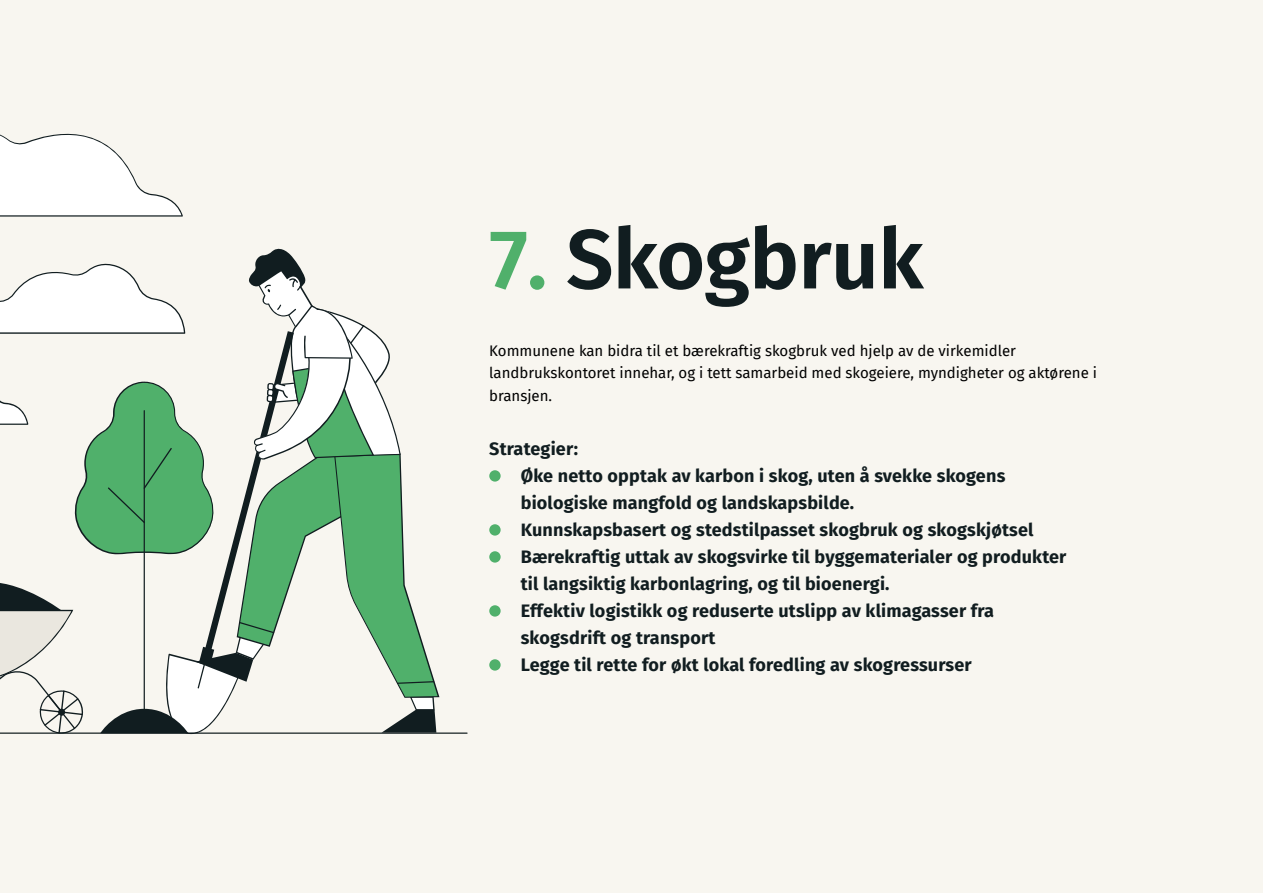
<style>
.page{position:relative;width:1263px;height:893px;background:#f8f6f0}
.page>*{position:absolute;margin:0;border:0;box-sizing:border-box;transform-origin:0 0}
.t1{font:600 83.85px "Fira Sans";letter-spacing:-.01em;color:#111d20}
.t2{font:700 18px "Fira Sans";letter-spacing:.01em;color:#111d20}
.t3{font:15px/22.5px "Fira Sans";color:#000}
.s1{color:#50b06b}
</style>
<div class="page">
<svg style="left:0;top:133px;width:183px;height:84px"></svg>
<svg style="left:0;top:248px;width:468px;height:487px"></svg>
<div style="left:489px;top:470px;width:12px;height:12px;background:#50b06b;border-radius:50%"></div>
<div style="left:489px;top:524px;width:12px;height:12px;background:#50b06b;border-radius:50%"></div>
<div style="left:489px;top:551px;width:12px;height:12px;background:#50b06b;border-radius:50%"></div>
<div style="left:489px;top:605px;width:12px;height:12px;background:#50b06b;border-radius:50%"></div>
<div style="left:489px;top:659px;width:12px;height:12px;background:#50b06b;border-radius:50%"></div>
<p class="t1" style="left:489px;top:190px;width:436px"><span class="s1">7.</span> Skogbruk</p>
<p class="t3" style="left:489px;top:339px;width:609px">Kommunene kan bidra til et bærekraftig skogbruk ved hjelp av de virkemidler landbrukskontoret innehar, og i tett samarbeid med skogeiere, myndigheter og aktørene i bransjen.</p>
<p class="t2" style="left:489px;top:433px;width:90px">Strategier:</p>
<p class="t2" style="left:521px;top:460px;width:486px">Øke netto opptak av karbon i skog, uten å svekke skogens</p>
<p class="t2" style="left:521px;top:487px;width:335px">biologiske mangfold og landskapsbilde.</p>
<p class="t2" style="left:521px;top:514px;width:514px">Kunnskapsbasert og stedstilpasset skogbruk og skogskjøtsel</p>
<p class="t2" style="left:521px;top:541px;width:547px">Bærekraftig uttak av skogsvirke til byggematerialer og produkter</p>
<p class="t2" style="left:521px;top:568px;width:370px">til langsiktig karbonlagring, og til bioenergi.</p>
<p class="t2" style="left:521px;top:595px;width:475px">Effektiv logistikk og reduserte utslipp av klimagasser fra</p>
<p class="t2" style="left:521px;top:622px;width:196px">skogsdrift og transport</p>
<p class="t2" style="left:521px;top:649px;width:452px">Legge til rette for økt lokal foredling av skogressurser</p>
</div>
